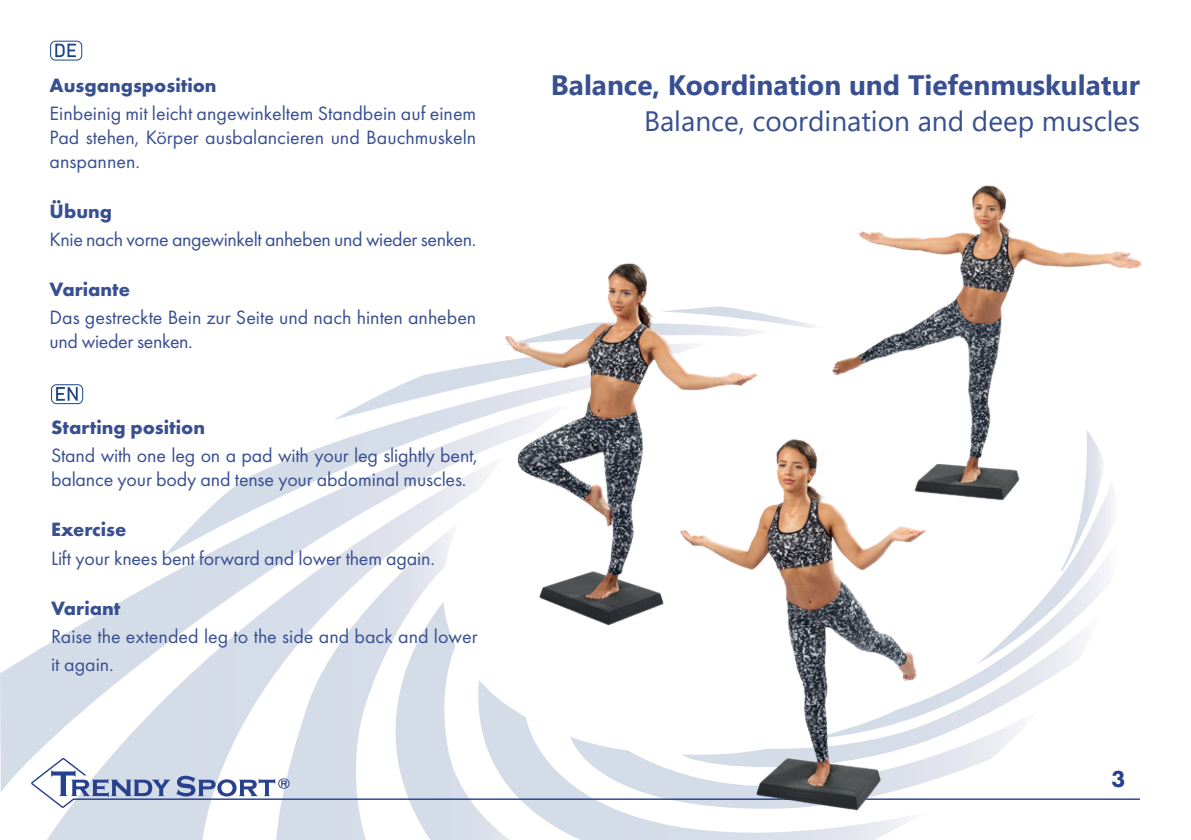
<style>
.page{position:relative;width:1191px;height:840px;background:#fff}
.page>*{position:absolute;margin:0;border:0;box-sizing:border-box;transform-origin:0 0}
.t1{font:700 28px "Segoe UI";color:#384f91}
.t2{font:28px "Segoe UI";color:#384f91}
.t3{font:800 24px "Futura PT";color:#27418f}
.t4{font:20px/24px "Futura PT";letter-spacing:-.01em;color:#384f91}
.t5{font:700 20px "Futura PT";color:#384f91}
</style>
<div class="page">
<svg style="left:473px;top:313px;width:343px;height:53px"></svg>
<svg style="left:367px;top:366px;width:126px;height:36px"></svg>
<svg style="left:0;top:402px;width:493px;height:390px"></svg>
<svg style="left:39px;top:453px;width:454px;height:386px"></svg>
<svg style="left:275px;top:521px;width:185px;height:318px"></svg>
<svg style="left:338px;top:601px;width:155px;height:238px"></svg>
<svg style="left:469px;top:679px;width:427px;height:160px"></svg>
<svg style="left:570px;top:708px;width:84px;height:103px"></svg>
<svg style="left:952px;top:738px;width:61px;height:19px"></svg>
<svg style="left:952px;top:664px;width:119px;height:74px"></svg>
<svg style="left:978px;top:508px;width:134px;height:156px"></svg>
<svg style="left:31px;top:757px;width:1109px;height:50px"></svg>
<img style="left:832px;top:185px;width:310px;height:323px">
<img style="left:493px;top:263px;width:268px;height:363px">
<img style="left:654px;top:431px;width:298px;height:397px">
<svg style="left:55px;top:44px;width:21px;height:13px"></svg>
<div style="left:50px;top:41px;width:32px;height:20px;border:1px solid #1b4587;border-radius:5px"></div>
<div style="left:51px;top:384px;width:32px;height:20px;border:1px solid #1b4587;border-radius:5px"></div>
<svg style="left:56px;top:387px;width:22px;height:13px"></svg>
<p class="t5" style="left:50px;top:72px;width:168px">Ausgangsposition</p>
<p class="t4" style="left:50px;top:101px;width:428px;text-align:justify">Einbeinig mit leicht angewinkeltem Standbein auf einem Pad stehen, Körper ausbalancieren und Bauchmuskeln anspannen.</p>
<p class="t5" style="left:50px;top:198px;width:64px">Übung</p>
<p class="t4" style="left:50px;top:227px;width:428px">Knie nach vorne angewinkelt anheben und wieder senken.</p>
<p class="t5" style="left:50px;top:276px;width:82px">Variante</p>
<p class="t4" style="left:50px;top:305px;width:428px">Das gestreckte Bein zur Seite und nach hinten anheben und wieder senken.</p>
<p class="t5" style="left:51px;top:414px;width:156px">Starting position</p>
<p class="t4" style="left:51px;top:443px;width:428px">Stand with one leg on a pad with your leg slightly bent, balance your body and tense your abdominal muscles.</p>
<p class="t5" style="left:51px;top:516px;width:77px">Exercise</p>
<p class="t4" style="left:51px;top:545px;width:385px">Lift your knees bent forward and lower them again.</p>
<p class="t5" style="left:51px;top:594px;width:71px">Variant</p>
<p class="t4" style="left:51px;top:621px;width:428px;line-height:28px">Raise the extended leg to the side and back and lower it again.</p>
<h1 class="t1" style="left:551px;top:59px;width:590px">Balance, Koordination und Tiefenmuskulatur</h1>
<h1 class="t2" style="left:644px;top:95px;width:497px">Balance, coordination and deep muscles</h1>
<p class="t3" style="left:1111px;top:763px;width:16px">3</p>
</div>
